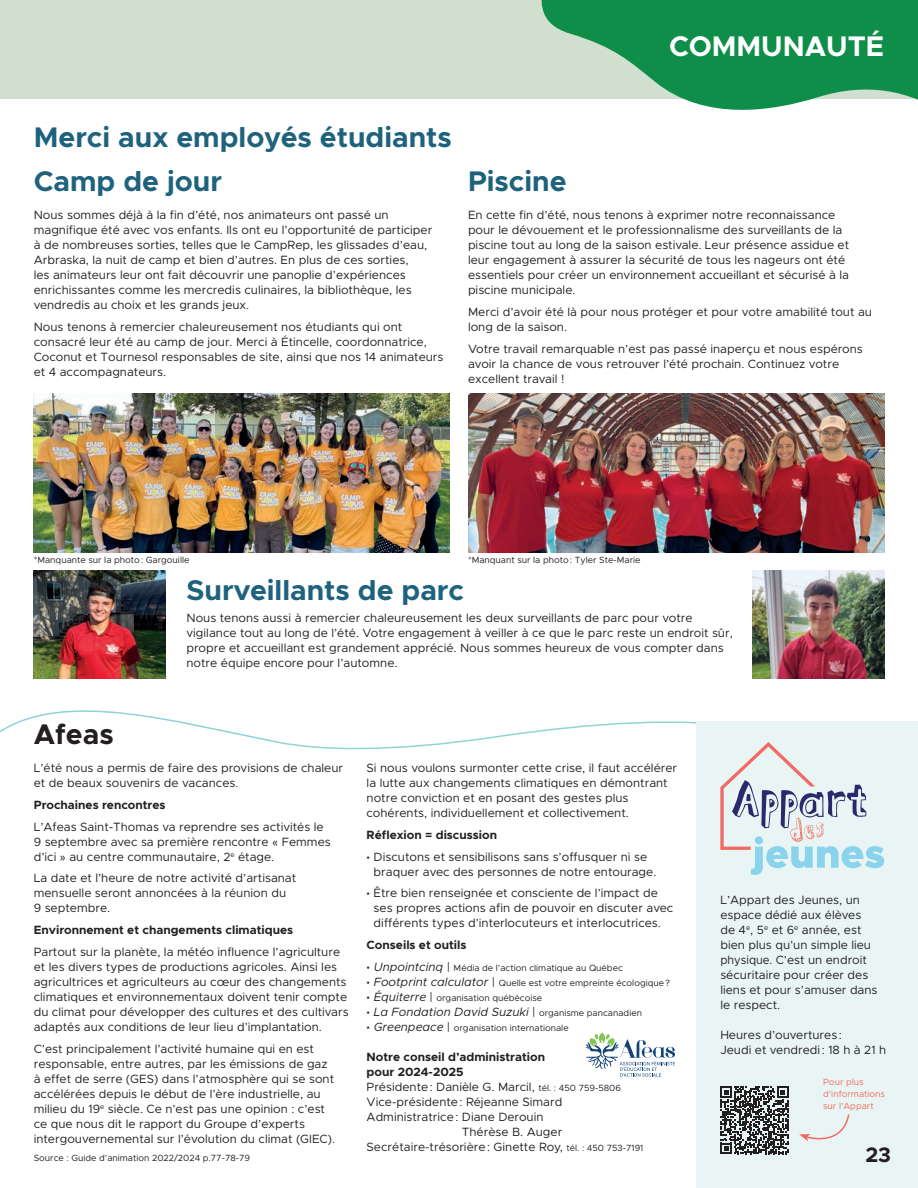
<style>
.page{position:relative;width:918px;height:1188px;background:#fff}
.page>*{position:absolute;margin:0;border:0;box-sizing:border-box;transform-origin:0 0}
.t1{font:700 28.5px "Metropolis";color:#1e627d}
.t2{font:700 28.5px "Metropolis";color:#fff}
.t3{font:700 28.5px "Metropolis";color:#231f20}
.t4{font:700 21px "Metropolis";color:#231f20}
.t5{font:12px/15px "Metropolis";color:#231f20}
.t6{font:700 12px "Metropolis";color:#231f20}
.t7{font:italic 12px "Metropolis";color:#231f20}
.t8{font:9px/15px "Metropolis";color:#231f20}
.t9{font:9px/12px "Metropolis";color:#f26b61}
.s1{font-family:"Avenir"}
.s2{font-weight:700}
.s3{font-family:"Avenir";font-weight:900}
.s4{font-family:"Avenir";font-weight:900;font-size:12px}
.s5{font-style:italic;font-size:12px}
.s6{font-size:12px}
.s7{font-family:"Avenir";font-weight:900;font-style:normal}
.s8{font-style:normal}
.s9{font-style:normal;font-size:9px}
.s10{font-size:9px}
</style>
<div class="page">
<div style="left:0;top:0;width:918px;height:99px;background:#d0dfce"></div>
<svg style="left:541px;top:0;width:377px;height:110px;fill:#0e8e49"></svg>
<svg style="left:0;top:710px;width:918px;height:40px"></svg>
<div style="left:696px;top:722px;width:222px;height:466px;background:#e8f5f4"></div>
<svg style="left:720px;top:742px;width:164px;height:133px"></svg>
<svg style="left:586px;top:1033px;width:89px;height:44px"></svg>
<img style="left:34px;top:394px;width:416px;height:158px">
<img style="left:468px;top:394px;width:416px;height:158px">
<img style="left:752px;top:570px;width:132px;height:108px">
<img style="left:34px;top:570px;width:132px;height:108px">
<svg style="left:721px;top:1086px;width:67px;height:68px"></svg>
<svg style="left:799px;top:1114px;width:51px;height:27px"></svg>
<h1 class="t2" style="left:669px;top:29px;width:216px">COMMUNAUTÉ</h1>
<h1 class="t1" style="left:34px;top:119px;width:420px">Merci aux employés étudiants</h1>
<h1 class="t1" style="left:34px;top:163px;width:190px">Camp de jour</h1>
<p class="t5" style="left:34px;top:208px;width:400px">Nous sommes déjà à la fin d’été, nos animateurs ont passé un magnifique été avec vos enfants. Ils ont eu l’opportunité de participer à de nombreuses sorties, telles que le CampRep, les glissades d’eau, Arbraska, la nuit de camp et bien d’autres. En plus de ces sorties,<br>les animateurs leur ont fait découvrir une panoplie d’expériences enrichissantes comme les mercredis culinaires, la bibliothèque, les vendredis au choix et les grands jeux.</p>
<p class="t5" style="left:34px;top:319px;width:411px">Nous tenons à remercier chaleureusement nos étudiants qui ont consacré leur été au camp de jour. Merci à Étincelle, coordonnatrice, Coconut et Tournesol responsables de site, ainsi que nos 14 animateurs et 4 accompagnateurs.</p>
<h1 class="t1" style="left:468px;top:163px;width:100px">Piscine</h1>
<p class="t5" style="left:468px;top:208px;width:383px">En cette fin d’été, nous tenons à exprimer notre reconnaissance pour le dévouement et le professionnalisme des surveillants de la piscine tout au long de la saison estivale. Leur présence assidue et leur engagement à assurer la sécurité de tous les nageurs ont été essentiels pour créer un environnement accueillant et sécurisé à la piscine municipale.</p>
<p class="t5" style="left:468px;top:304px;width:405px">Merci d’avoir été là pour nous protéger et pour votre amabilité tout au long de la saison.</p>
<p class="t5" style="left:468px;top:341px;width:396px">Votre travail remarquable n’est pas passé inaperçu et nous espérons avoir la chance de vous retrouver l’été prochain. Continuez votre excellent travail !</p>
<p class="t8" style="left:34px;top:552px;width:157px">*Manquante sur la photo: Gargouille</p>
<p class="t8" style="left:468px;top:552px;width:174px">*Manquant sur la photo: Tyler Ste-Marie</p>
<h1 class="t1" style="left:187px;top:572px;width:279px">Surveillants de parc</h1>
<p class="t5" style="left:187px;top:610px;width:548px">Nous tenons aussi à remercier chaleureusement les deux surveillants de parc pour votre vigilance tout au long de l’été. Votre engagement à veiller à ce que le parc reste un endroit sûr, propre et accueillant est grandement apprécié. Nous sommes heureux de vous compter dans notre équipe encore pour l’automne.</p>
<h1 class="t3" style="left:34px;top:716px;width:81px">Afeas</h1>
<p class="t5" style="left:34px;top:760px;width:311px">L’été nous a permis de faire des provisions de chaleur et de beaux souvenirs de vacances.</p>
<p class="t6" style="left:34px;top:797px;width:133px">Prochaines rencontres</p>
<p class="t5" style="left:34px;top:819px;width:299px">L’Afeas Saint-Thomas va reprendre ses activités le<br>9 septembre avec sa première rencontre <span class="s1">«</span> Femmes d’ici <span class="s1">»</span> au centre communautaire, 2<sup>e</sup> étage.</p>
<p class="t5" style="left:34px;top:871px;width:264px">La date et l’heure de notre activité d’artisanat mensuelle seront annoncées à la réunion du<br>9 septembre.</p>
<p class="t6" style="left:34px;top:922px;width:261px">Environnement et changements climatiques</p>
<p class="t5" style="left:34px;top:944px;width:316px">Partout sur la planète, la météo influence l’agriculture et les divers types de productions agricoles. Ainsi les agricultrices et agriculteurs au cœur des changements climatiques et environnementaux doivent tenir compte du climat pour développer des cultures et des cultivars adaptés aux conditions de leur lieu d’implantation.</p>
<p class="t5" style="left:34px;top:1041px;width:303px">C’est principalement l’activité humaine qui en est responsable, entre autres, par les émissions de gaz à effet de serre (GES) dans l’atmosphère qui se sont accélérées depuis le début de l’ère industrielle, au milieu du 19<sup>e</sup> siècle. Ce n’est pas une opinion : c’est ce que nous dit le rapport du Groupe d’experts intergouvernemental sur l’évolution du climat (GIEC).</p>
<p class="t5" style="left:367px;top:760px;width:312px">Si nous voulons surmonter cette crise, il faut accélérer la lutte aux changements climatiques en démontrant notre conviction et en posant des gestes plus cohérents, individuellement et collectivement.</p>
<p class="t5" style="left:367px;top:824px;width:282px;line-height:21.8px"><span class="s2">Réflexion = discussion<br></span><span class="s3">·</span> Discutons et sensibilisons sans s’offusquer ni se</p>
<p class="t5" style="left:367px;top:861px;width:293px;line-height:21.8px;text-align:center">braquer avec des personnes de notre entourage.<br><span class="s3">·</span> Être bien renseignée et consciente de l’impact de</p>
<p class="t5" style="left:374px;top:901px;width:301px">ses propres actions afin de pouvoir en discuter avec différents types d’interlocuteurs et interlocutrices.</p>
<p class="t6" style="left:367px;top:937px;width:101px">Conseils et outils</p>
<p class="t8" style="left:367px;top:960px;width:305px"><span class="s4">·</span> <span class="s5">Unpointcinq</span> <span class="s6">|</span> Média de l’action climatique au Québec<br><span class="s4">·</span> <span class="s5">Footprint calculator</span> <span class="s6">|</span> Quelle est votre empreinte écologique? <span class="s4">·</span> <span class="s5">Équiterre</span> <span class="s6">|</span> organisation québécoise</p>
<p class="t7" style="left:367px;top:1004px;width:277px"><span class="s7">·</span> La Fondation David Suzuki <span class="s8">|</span> <span class="s9">organisme pancanadien</span></p>
<p class="t8" style="left:367px;top:1020px;width:204px"><span class="s4">·</span> <span class="s5">Greenpeace</span> <span class="s6">|</span> organisation internationale</p>
<p class="t6" style="left:367px;top:1049px;width:180px">Notre conseil d’administration</p>
<p class="t6" style="left:367px;top:1064px;width:98px">pour 2024-2025</p>
<p class="t5" style="left:367px;top:1079px;width:256px">Présidente: Danièle G. Marcil, <span class="s10">tél. : 450 759-5806</span></p>
<p class="t5" style="left:367px;top:1094px;width:197px">Vice-présidente: Réjeanne Simard</p>
<p class="t5" style="left:367px;top:1109px;width:178px">Administratrice: Diane Derouin</p>
<p class="t5" style="left:462px;top:1124px;width:102px">Thérèse B. Auger</p>
<p class="t5" style="left:367px;top:1139px;width:278px">Secrétaire-trésorière: Ginette Roy, <span class="s10">tél. : 450 753-7191</span></p>
<p class="t5" style="left:720px;top:892px;width:159px">L’Appart des Jeunes, un espace dédié aux élèves de 4<sup>e</sup>, 5<sup>e</sup> et 6<sup>e</sup> année, est bien plus qu’un simple lieu physique. C’est un endroit sécuritaire pour créer des liens et pour s’amuser dans le respect.</p>
<p class="t5" style="left:720px;top:1027px;width:167px">Heures d’ouvertures :<br>Jeudi et vendredi: 18 h à 21 h</p>
<p class="t9" style="left:823px;top:1076px;width:63px">Pour plus d’informations sur l’Appart</p>
<p class="t8" style="left:34px;top:1151px;width:218px">Source : Guide d’animation 2022/2024 p.77-78-79</p>
<h2 class="t4" style="left:865px;top:1141px;width:27px">23</h2>
</div>
